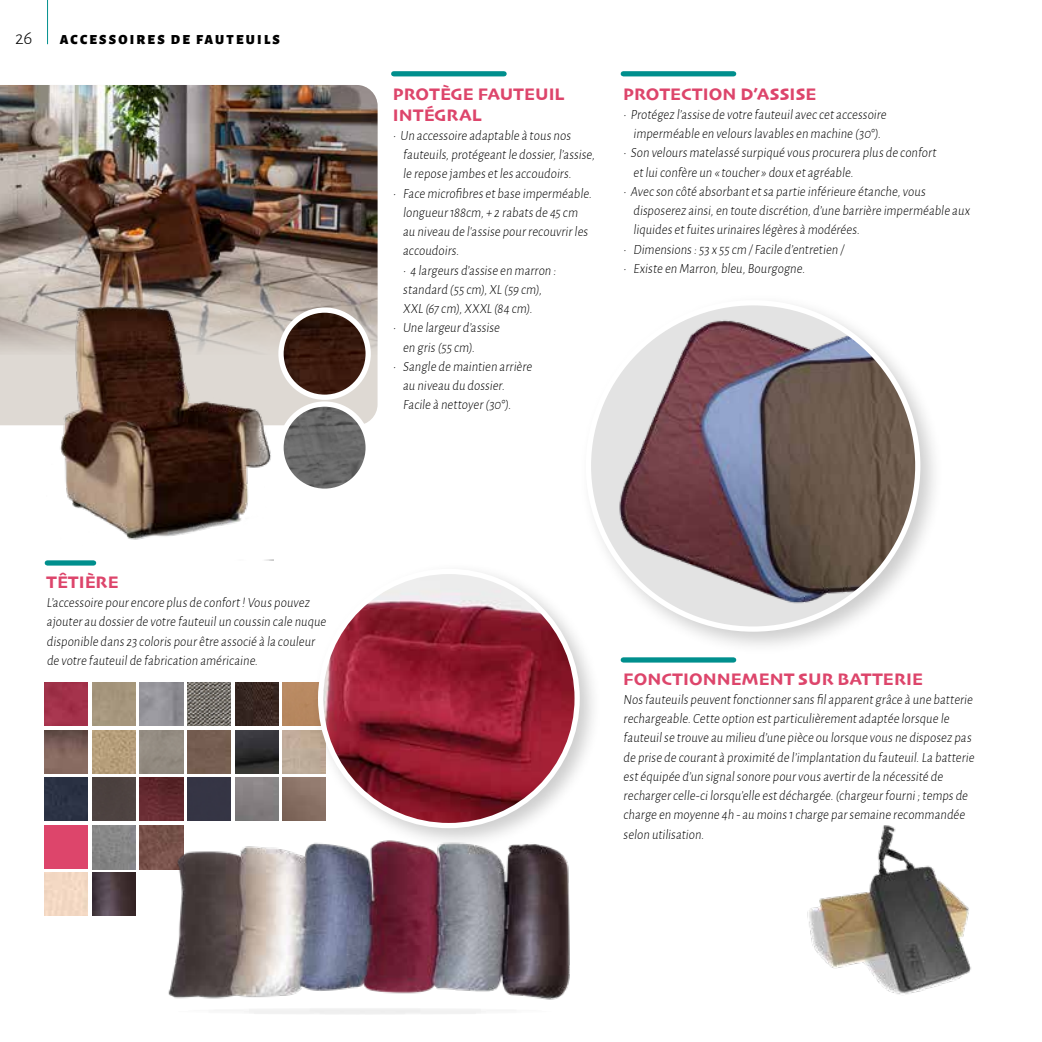
<style>
.page{position:relative;width:1042px;height:1042px;background:#fff}
.page>*{position:absolute;margin:0;border:0;box-sizing:border-box;transform-origin:0 0}
.t1{font:300 19.25px "Alegreya Sans";color:#000}
.t2{font:17.5px/21px "Skia";letter-spacing:.005em;color:#dd456b}
.t3{font:300 14px/19.2px "Alegreya Sans";letter-spacing:.025em;color:#000;scale:.9 1}
.t4{font:900 14px "Alegreya Sans";letter-spacing:.16em;color:#000}
</style>
<div class="page">
<div style="left:45px;top:682px;width:43px;height:43px;background:#a3324b"></div>
<img style="left:45px;top:730px;width:43px;height:44px">
<div style="left:45px;top:778px;width:43px;height:43px;background:#2b3244"></div>
<div style="left:45px;top:826px;width:43px;height:43px;background:#dd456b"></div>
<img style="left:92px;top:730px;width:44px;height:44px">
<div style="left:92px;top:778px;width:44px;height:43px;background:#4d4240"></div>
<img style="left:92px;top:826px;width:44px;height:43px">
<img style="left:92px;top:872px;width:44px;height:43px">
<img style="left:140px;top:682px;width:43px;height:43px">
<img style="left:140px;top:778px;width:43px;height:43px">
<img style="left:140px;top:826px;width:43px;height:43px">
<img style="left:188px;top:682px;width:43px;height:43px">
<div style="left:188px;top:730px;width:43px;height:44px;background:#755d51"></div>
<div style="left:188px;top:778px;width:43px;height:43px;background:#353544"></div>
<img style="left:235px;top:682px;width:43px;height:43px">
<img style="left:235px;top:730px;width:43px;height:44px">
<img style="left:283px;top:778px;width:28px;height:43px">
<img style="left:283px;top:682px;width:28px;height:43px">
<div style="left:311px;top:562px;width:291px;height:288px;background:#000;opacity:.2"></div>
<img style="left:321px;top:572px;width:256px;height:253px;border-radius:122px">
<div style="left:578px;top:293px;width:366px;height:363px;background:#000;opacity:.2"></div>
<img style="left:588px;top:303px;width:330px;height:326px">
<img style="left:807px;top:825px;width:164px;height:170px">
<hr style="left:47px;top:0;width:1px;height:44px;background:#008f8d">
<div style="left:0;top:354px;width:377px;height:71px;background:#ded9d3"></div>
<img style="left:0;top:85px;width:377px;height:269px">
<img style="left:47px;top:221px;width:226px;height:339px">
<div style="left:394px;top:71px;width:110px;height:5px;background:#008f8d"></div>
<div style="left:623px;top:71px;width:110px;height:5px;background:#008f8d"></div>
<div style="left:623px;top:657px;width:110px;height:5px;background:#008f8d"></div>
<div style="left:47px;top:560px;width:47px;height:5px;background:#008f8d"></div>
<img style="left:281px;top:310px;width:87px;height:87px;border-radius:44px">
<div style="left:278px;top:307px;width:93px;height:93px;border:5px solid #fff;border-radius:50%"></div>
<img style="left:281px;top:404px;width:87px;height:87px;border-radius:44px">
<div style="left:278px;top:401px;width:93px;height:93px;border:5px solid #fff;border-radius:50%"></div>
<img style="left:147px;top:836px;width:447px;height:163px">
<div style="left:170px;top:1007px;width:389px;height:8px;background:#f3f3f3;border-radius:50%"></div>
<h1 class="t1" style="left:15px;top:25px;width:19px">26</h1>
<p class="t4" style="left:60px;top:28px;width:222px">ACCESSOIRES DE FAUTEUILS</p>
<p class="t2" style="left:47px;top:573px;width:73px">TÊTIÈRE</p>
<p class="t3" style="left:47px;top:592px;width:314px">L’accessoire pourencore plus de confort!Vous pouvez ajouterau dossierde votre fauteuilun coussin cale nuque disponible dans 23 coloris pourêtre associé à la couleur de votre fauteuilde fabrication américaine.</p>
<p class="t2" style="left:393px;top:84px;width:173px">PROTÈGE FAUTEUIL<br>INTÉGRAL</p>
<p class="t3" style="left:403px;top:125px;width:217px;text-indent:-10px">• Un accessoire adaptable à tous nos fauteuils,protégeantle dossier,l’assise, le repose jambes etles accoudoirs.</p>
<p class="t3" style="left:403px;top:183px;width:213px;text-indent:-10px">• Face microfibres etbase imperméable. longueur188cm,+ 2 rabats de 45 cm au niveau de l'assise pourrecouvrirles accoudoirs.</p>
<p class="t3" style="left:403px;top:260px;width:174px">• 4 largeurs d’assise en marron : standard (55 cm),XL (59 cm),<br>XXL (67 cm),XXXL (84 cm).</p>
<p class="t3" style="left:403px;top:318px;width:111px;text-indent:-10px">• Une largeurd’assise en gris (55 cm).</p>
<p class="t3" style="left:403px;top:356px;width:147px;text-indent:-10px">• Sangle de maintien arrière au niveau du dossier.<br>Facile à nettoyer(30°).</p>
<p class="t2" style="left:623px;top:84px;width:195px">PROTECTION D’ASSISE</p>
<p class="t3" style="left:623px;top:104px;width:296px;text-align:center">• Protégez l’assise de votre fauteuilavec cetaccessoire imperméable en velours lavables en machine (30°).</p>
<p class="t3" style="left:633px;top:143px;width:340px;text-indent:-10px">• Son velours matelassé surpiqué vous procurera plus de confort etluiconfère un « toucher» doux etagréable.</p>
<p class="t3" style="left:633px;top:181px;width:378px;text-indent:-10px">• Avec son côté absorbantetsa partie inférieure étanche,vous disposerez ainsi,en toute discrétion,d’une barrière imperméable aux liquides etfuites urinaires légères à modérées.</p>
<p class="t3" style="left:623px;top:239px;width:249px">• Dimensions :53 x 55 cm /Facile d’entretien /</p>
<p class="t3" style="left:623px;top:258px;width:206px">• Existe en Marron,bleu,Bourgogne.</p>
<p class="t2" style="left:623px;top:669px;width:301px">FONCTIONNEMENT SUR BATTERIE</p>
<p class="t3" style="left:623px;top:689px;width:394px">Nos fauteuils peuventfonctionnersans filapparentgrâce à une batterie rechargeable.Cette option estparticulièrementadaptée lorsque le fauteuilse trouve au milieu d’une pièce ou lorsque vous ne disposez pas de prise de courantà proximité de l’implantation du fauteuil.La batterie estéquipée d’un signalsonore pourvous avertirde la nécessité de rechargercelle-cilorsqu’elle estdéchargée.(chargeurfourni;temps de charge en moyenne 4h -au moins 1 charge parsemaine recommandée selon utilisation.</p>
</div>
